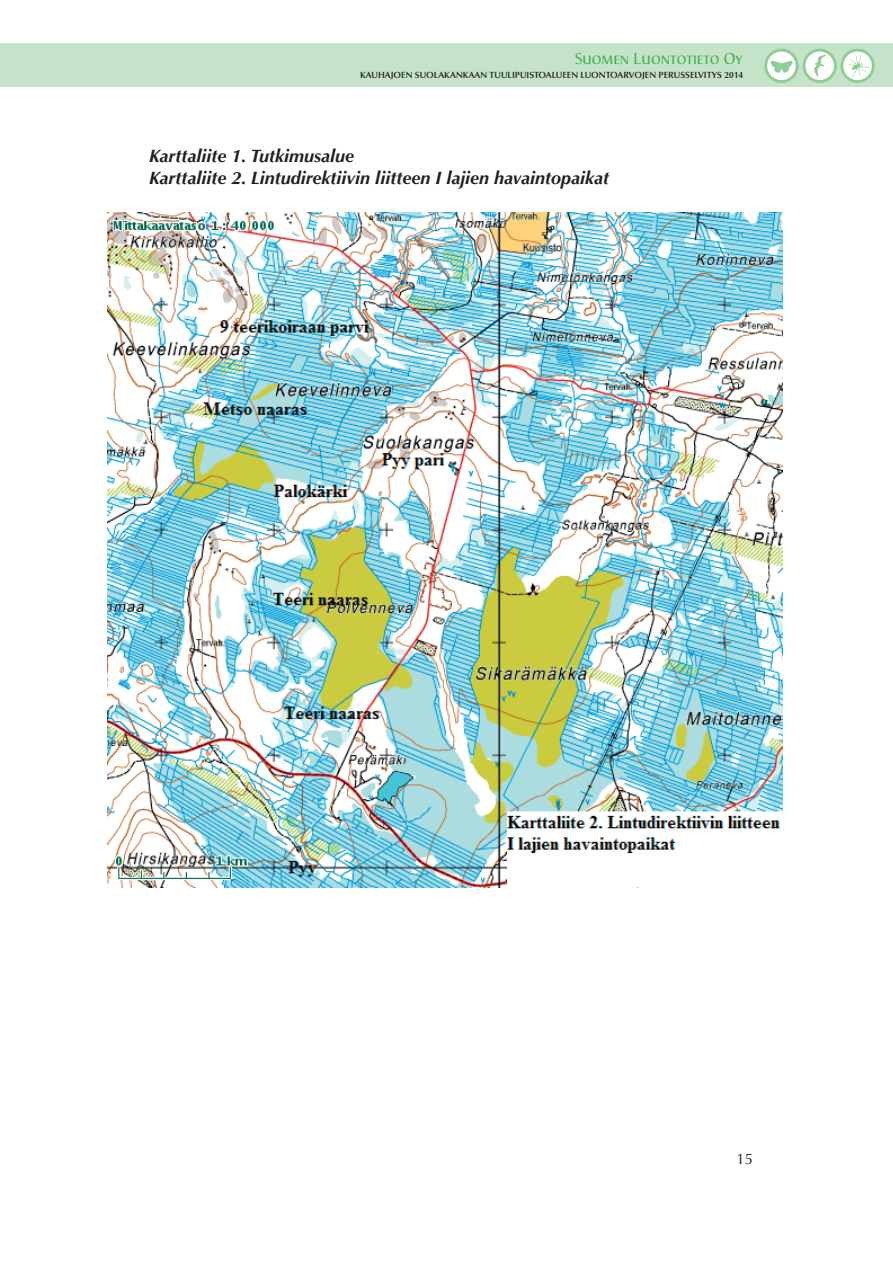
<style>
.page{position:relative;width:893px;height:1263px;background:#fff}
.page>*{position:absolute;margin:0;border:0;box-sizing:border-box;transform-origin:0 0}
.t1{font:italic 700 18px/21.6px "Optima";color:#231f20}
.t2{font:15.6px "Christiana Regular SC";color:#40ae49}
.t3{font:15px "Optima";color:#231f20}
.t4{font:600 9px "Optima";color:#231f20}
</style>
<div class="page">
<div style="left:0;top:43px;width:893px;height:44px;background:#c4e3c8"></div>
<svg style="left:766px;top:50px;width:31px;height:32px"></svg>
<div style="left:764px;top:49px;width:34px;height:34px;border:3px solid #8fcd97;border-radius:50%"></div>
<svg style="left:771px;top:58px;width:22px;height:15px"></svg>
<svg style="left:842px;top:50px;width:31px;height:32px"></svg>
<div style="left:840px;top:49px;width:35px;height:34px;border:3px solid #8fcd97;border-radius:50%"></div>
<svg style="left:845px;top:54px;width:25px;height:23px"></svg>
<svg style="left:804px;top:50px;width:31px;height:32px"></svg>
<div style="left:803px;top:49px;width:34px;height:34px;border:3px solid #8fcd97;border-radius:50%"></div>
<svg style="left:814px;top:55px;width:12px;height:22px"></svg>
<img style="left:108px;top:213px;width:675px;height:675px">
<p class="t2" style="left:575px;top:49px;width:170px">Suomen Luontotieto Oy</p>
<p class="t4" style="left:360px;top:69px;width:385px">KAUHAJOEN SUOLAKANKAAN TUULIPUISTOALUEEN LUONTOARVOJEN PERUSS ELVITYS 2014</p>
<p class="t1" style="left:149px;top:145px;width:462px">Karttaliite 1. Tutkimusalue<br>Karttaliite 2. Lintudirektiivin liitteen I lajien havaintopaikat</p>
<p class="t3" style="left:736px;top:1150px;width:18px">15</p>
</div>
